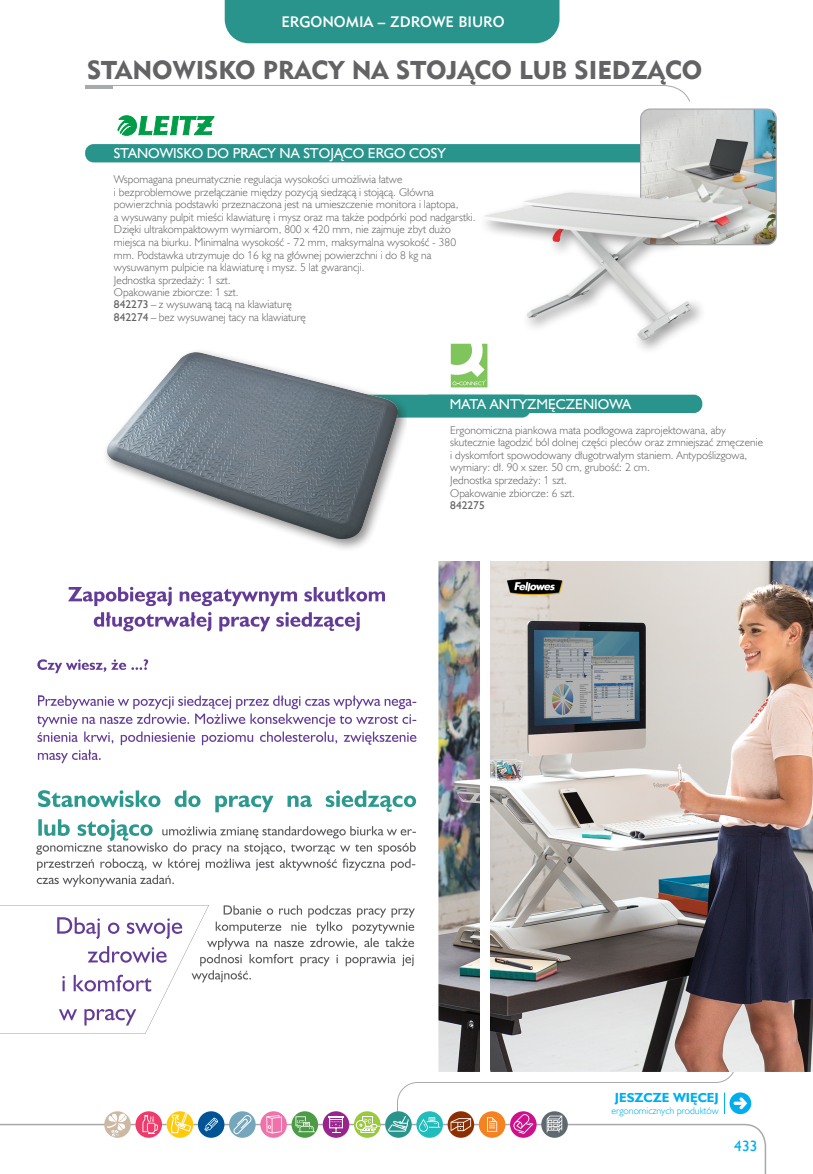
<style>
.page{position:relative;width:813px;height:1174px;background:#fff}
.page>*{position:absolute;margin:0;border:0;box-sizing:border-box;transform-origin:0 0}
.Rozdziały_nie_do_spisu{font:25.65px "Geometric 415 Blk EU";color:#636366}
.t1{font:15.3px "Humanst 521 EU";color:#00aeef}
.t2{font:15.15px "Geometric 415 Md EU";color:#fff}
.Nazwa_modułu_A{font:14.4px "Humanst 521 EU";color:#fff}
.t3{font:700 13.2px "Humanst 521 EU";color:#00aeef}
.opis_produktów{font:11.4px/12.6px "Humanst 521 Lt EU";color:#636366}
.opis_produktów-2{font:11.4px "Humanst 521 EU";color:#636366}
.t4{font:9.9px "Humanst 521 Lt EU";color:#00aeef}
.s1{font-family:"Humanst 521 EU"}
</style>
<div class="page">
<div style="left:224px;top:0;width:335px;height:43px;background:#29948c"></div>
<svg style="left:85px;top:85px;width:605px;height:17px"></svg>
<hr style="left:85px;top:86px;width:28px;height:3px;background:#a8a9ad">
<svg style="left:0;top:1123px;width:766px;height:51px"></svg>
<svg style="left:397px;top:1071px;width:381px;height:59px"></svg>
<div style="left:416px;top:1111px;width:26px;height:26px;background:#21bdbd;border-radius:50%"></div>
<svg style="left:419px;top:1117px;width:21px;height:14px"></svg>
<div style="left:510px;top:1111px;width:26px;height:26px;background:#cf108c;border-radius:50%"></div>
<svg style="left:513px;top:1114px;width:20px;height:20px"></svg>
<div style="left:478px;top:1111px;width:27px;height:26px;background:#f58220;border-radius:50%"></div>
<svg style="left:487px;top:1117px;width:10px;height:14px"></svg>
<svg style="left:447px;top:1111px;width:27px;height:26px"></svg>
<svg style="left:450px;top:1118px;width:21px;height:13px"></svg>
<div style="left:354px;top:1111px;width:26px;height:26px;background:#99ca3b;border-radius:50%"></div>
<div style="left:355px;top:1120px;width:11px;height:10px;border:1px solid #fff;border-radius:50%"></div>
<svg style="left:359px;top:1115px;width:21px;height:18px"></svg>
<div style="left:322px;top:1111px;width:27px;height:26px;background:#99248e;border-radius:50%"></div>
<svg style="left:328px;top:1115px;width:15px;height:18px"></svg>
<svg style="left:291px;top:1111px;width:27px;height:26px"></svg>
<svg style="left:295px;top:1116px;width:20px;height:16px"></svg>
<svg style="left:260px;top:1111px;width:27px;height:26px"></svg>
<svg style="left:266px;top:1115px;width:15px;height:18px"></svg>
<div style="left:229px;top:1111px;width:26px;height:26px;background:#76a6bc;border-radius:50%"></div>
<svg style="left:233px;top:1114px;width:19px;height:20px"></svg>
<div style="left:198px;top:1111px;width:26px;height:26px;background:#005495;border-radius:50%"></div>
<svg style="left:204px;top:1117px;width:14px;height:14px"></svg>
<svg style="left:385px;top:1111px;width:26px;height:26px"></svg>
<svg style="left:388px;top:1115px;width:20px;height:16px"></svg>
<div style="left:541px;top:1111px;width:26px;height:26px;background:#5f696f;border-radius:50%"></div>
<svg style="left:546px;top:1115px;width:16px;height:17px"></svg>
<svg style="left:167px;top:1111px;width:28px;height:33px"></svg>
<div style="left:135px;top:1111px;width:27px;height:26px;background:#ef3b6b;border-radius:50%"></div>
<svg style="left:142px;top:1115px;width:16px;height:18px"></svg>
<svg style="left:104px;top:1111px;width:27px;height:26px"></svg>
<svg style="left:107px;top:1113px;width:19px;height:23px"></svg>
<div style="left:249px;top:395px;width:281px;height:22px;background:#29948c;border-radius:9px"></div>
<img style="left:36px;top:561px;width:776px;height:510px">
<img style="left:188px;top:826px;width:185px;height:9px">
<img style="left:38px;top:790px;width:364px;height:22px">
<img style="left:480px;top:561px;width:9px;height:510px">
<img style="left:223px;top:905px;width:174px;height:12px">
<img style="left:0;top:905px;width:209px;height:129px">
<div style="left:85px;top:144px;width:578px;height:18px;background:#29948c;border-radius:9px"></div>
<svg style="left:118px;top:115px;width:96px;height:21px"></svg>
<img style="left:641px;top:110px;width:134px;height:135px">
<div style="left:639px;top:108px;width:137px;height:137px;border:1px solid #a8a9ad;border-radius:10px"></div>
<div style="left:421px;top:395px;width:281px;height:18px;background:#29948c;border-radius:9px"></div>
<svg style="left:450px;top:344px;width:32px;height:43px"></svg>
<div style="left:103px;top:347px;width:303px;height:204px;background:#231f20;opacity:.5"></div>
<img style="left:103px;top:352px;width:296px;height:191px">
<div style="left:478px;top:187px;width:278px;height:169px;background:#231f20;opacity:.5"></div>
<img style="left:482px;top:136px;width:261px;height:261px">
<h3 class="t2" style="left:281px;top:12px;width:224px">ERGONOMIA – ZDROWE BIURO</h3>
<p class="Rozdziały_nie_do_spisu" style="left:87px;top:54px;width:616px">STANOWISKO PRACY NA STOJĄCO LUB SIEDZĄCO</p>
<p class="Nazwa_modułu_A" style="left:114px;top:144px;width:333px">STANOWISKO DO PRACY NA STOJĄCO ERGO COSY</p>
<p class="opis_produktów" style="left:114px;top:173px;width:363px">Wspomagana pneumatycznie regulacja wysokości umożliwia łatwe<br>i bezproblemowe przełączanie między pozycją siedzącą i stojącą. Główna powierzchnia podstawki przeznaczona jest na umieszczenie monitora i laptopa,<br>a wysuwany pulpit mieści klawiaturę i mysz oraz ma także podpórki pod nadgarstki.<br>Dzięki ultrakompaktowym wymiarom, 800 x 420 mm, nie zajmuje zbyt dużo miejsca na biurku. Minimalna wysokość - 72 mm, maksymalna wysokość - 380 mm. Podstawka utrzymuje do 16 kg na głównej powierzchni i do 8 kg na wysuwanym pulpicie na klawiaturę i mysz. 5 lat gwarancji.</p>
<p class="opis_produktów" style="left:114px;top:273px;width:118px">Jednostka sprzedaży: 1 szt.</p>
<p class="opis_produktów" style="left:114px;top:286px;width:126px">Opakowanie zbiorcze: 1 szt.</p>
<p class="opis_produktów" style="left:114px;top:298px;width:179px"><span class="s1">842273</span> – z wysuwaną tacą na klawiaturę</p>
<p class="opis_produktów" style="left:114px;top:311px;width:193px"><span class="s1">842274</span> – bez wysuwanej tacy na klawiaturę</p>
<p class="Nazwa_modułu_A" style="left:449px;top:395px;width:183px">MATA ANTYZMĘCZENIOWA</p>
<p class="opis_produktów" style="left:450px;top:423px;width:314px">Ergonomiczna piankowa mata podłogowa zaprojektowana, aby skutecznie łagodzić ból dolnej części pleców oraz zmniejszać zmęczenie i dyskomfort spowodowany długotrwałym staniem. Antypoślizgowa, wymiary: dł. 90 x szer. 50 cm, grubość: 2 cm.</p>
<p class="opis_produktów" style="left:450px;top:473px;width:118px">Jednostka sprzedaży: 1 szt.</p>
<p class="opis_produktów" style="left:450px;top:486px;width:126px">Opakowanie zbiorcze: 6 szt.</p>
<p class="opis_produktów-2" style="left:450px;top:498px;width:36px">842275</p>
<p class="t3" style="left:614px;top:1089px;width:105px">JESZCZE WIĘCEJ</p>
<p class="t4" style="left:611px;top:1104px;width:109px">ergonomicznych produktów</p>
<h2 class="t1" style="left:734px;top:1136px;width:25px">433</h2>
</div>
